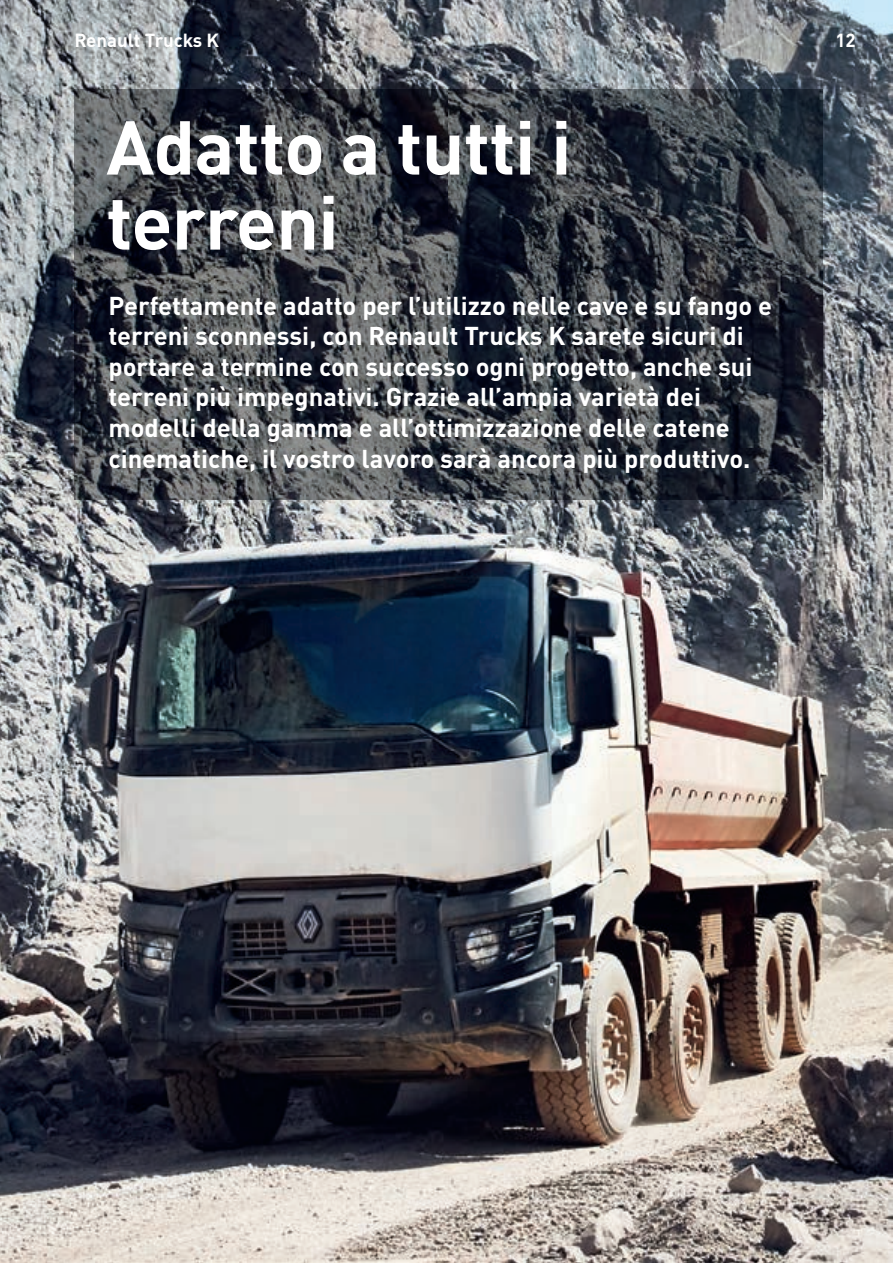
<style>
.page{position:relative;width:893px;height:1263px;background:#fff}
.page>*{position:absolute;margin:0;border:0;box-sizing:border-box;transform-origin:0 0}
.t1{font:700 75px/75px "DIN Pro";letter-spacing:-.01em;color:#fff}
.t2{font:700 25.5px/30.6px "DIN Pro";color:#fff}
.t3{font:700 18.75px "DIN Pro";color:#fff}
</style>
<div class="page">
<img style="left:0;top:0;width:893px;height:1263px">
<img style="left:74px;top:89px;width:749px;height:410px">
<p class="t3" style="left:74px;top:24px;width:146px">Renault Trucks K</p>
<p class="t3" style="left:835px;top:24px;width:22px">12</p>
<h1 class="t1" style="left:106px;top:101px;width:467px">Adatto a tutti i terreni</h1>
<p class="t2" style="left:108px;top:287px;width:665px">Perfettamente adatto per l’utilizzo nelle cave e su fango e terreni sconnessi, con Renault Trucks K sarete sicuri di portare a termine con successo ogni progetto, anche sui terreni più impegnativi. Grazie all’ampia varietà dei modelli della gamma e all’ottimizzazione delle catene cinematiche, il vostro lavoro sarà ancora più produttivo.</p>
</div>
